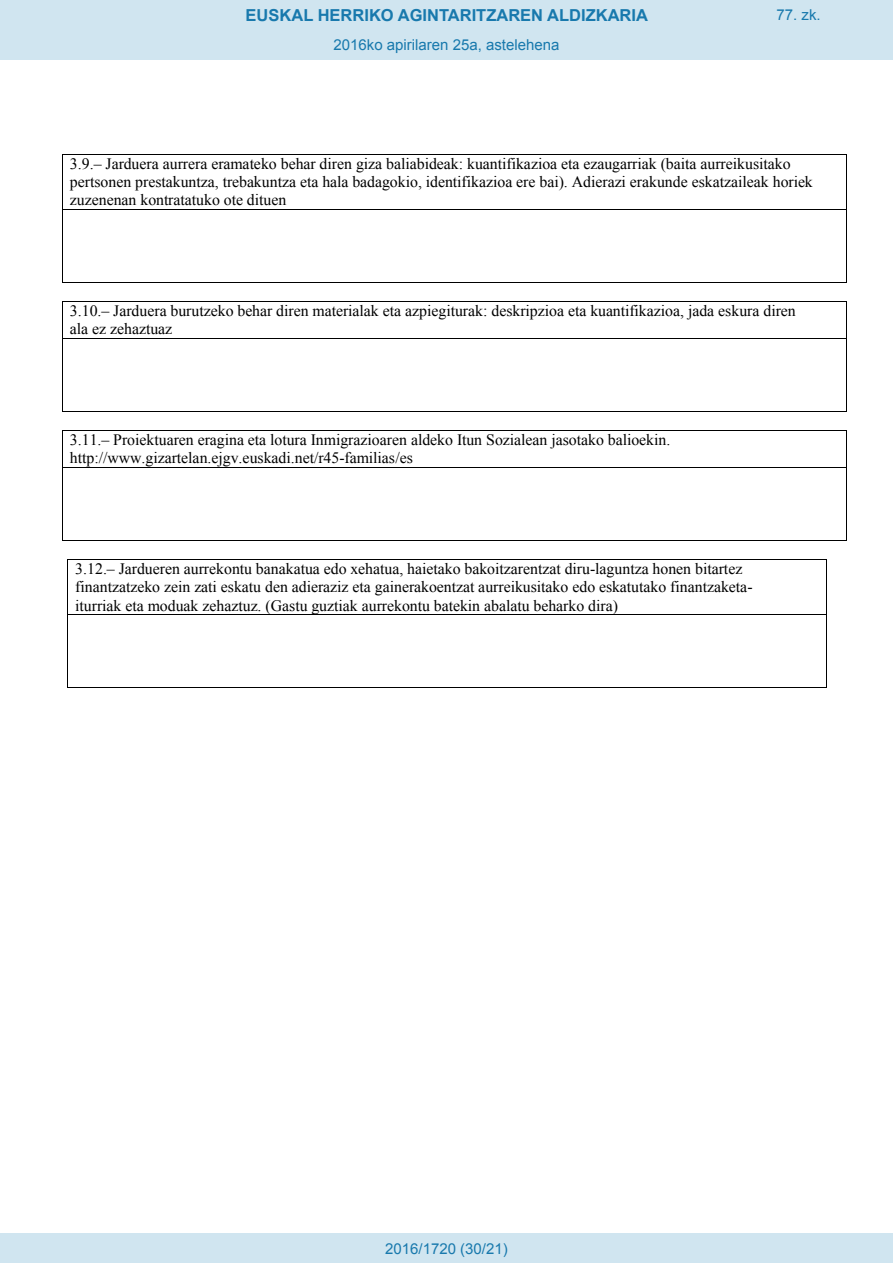
<style>
.page{position:relative;width:893px;height:1263px;background:#fff}
.page>*{position:absolute;margin:0;border:0;box-sizing:border-box;transform-origin:0 0}
.t1{font:700 16.5px "Arial";color:#1879ad}
.t2{font:15.9px/18.1px "Times New Roman";color:#000}
.Paginacion_Centro{font:15px "Arial";color:#1879ad}
</style>
<div class="page">
<hr style="left:62px;top:154px;width:784px;height:1px;background:#000">
<hr style="left:62px;top:155px;width:1px;height:54px;background:#000">
<hr style="left:846px;top:155px;width:1px;height:54px;background:#000">
<hr style="left:62px;top:209px;width:784px;height:1px;background:#000">
<hr style="left:62px;top:210px;width:1px;height:72px;background:#000">
<hr style="left:62px;top:282px;width:784px;height:1px;background:#000">
<hr style="left:846px;top:210px;width:1px;height:72px;background:#000">
<hr style="left:62px;top:301px;width:784px;height:1px;background:#000">
<hr style="left:62px;top:302px;width:1px;height:36px;background:#000">
<hr style="left:846px;top:302px;width:1px;height:36px;background:#000">
<hr style="left:62px;top:338px;width:784px;height:1px;background:#000">
<hr style="left:62px;top:339px;width:1px;height:72px;background:#000">
<hr style="left:62px;top:411px;width:784px;height:1px;background:#000">
<hr style="left:846px;top:339px;width:1px;height:72px;background:#000">
<hr style="left:62px;top:430px;width:784px;height:1px;background:#000">
<hr style="left:62px;top:431px;width:1px;height:36px;background:#000">
<hr style="left:846px;top:431px;width:1px;height:36px;background:#000">
<hr style="left:62px;top:467px;width:784px;height:1px;background:#000">
<hr style="left:62px;top:468px;width:1px;height:72px;background:#000">
<hr style="left:62px;top:540px;width:784px;height:1px;background:#000">
<hr style="left:846px;top:468px;width:1px;height:72px;background:#000">
<hr style="left:68px;top:559px;width:758px;height:1px;background:#000">
<hr style="left:67px;top:560px;width:1px;height:54px;background:#000">
<hr style="left:826px;top:560px;width:1px;height:54px;background:#000">
<hr style="left:68px;top:614px;width:758px;height:1px;background:#000">
<hr style="left:67px;top:615px;width:1px;height:73px;background:#000">
<hr style="left:68px;top:688px;width:758px;height:1px;background:#000">
<hr style="left:826px;top:615px;width:1px;height:73px;background:#000">
<div style="left:0;top:0;width:893px;height:60px;background:#d0e5f0"></div>
<div style="left:0;top:1233px;width:893px;height:30px;background:#d0e5f0"></div>
<p class="t1" style="left:246px;top:4px;width:404px">EUSKAL HERRIKO AGINTARITZAREN ALDIZKARIA</p>
<p class="Paginacion_Centro" style="left:776px;top:5px;width:46px">77. zk.</p>
<p class="Paginacion_Centro" style="left:333px;top:35px;width:227px">2016ko apirilaren 25a, astelehena</p>
<p class="t2" style="left:70px;top:155px;width:744px">3.9.– Jarduera aurrera eramateko behar diren giza baliabideak: kuantifikazioa eta ezaugarriak (baita aurreikusitako pertsonen prestakuntza, trebakuntza eta hala badagokio, identifikazioa ere bai). Adierazi erakunde eskatzaileak horiek zuzenenan kontratatuko ote dituen</p>
<p class="t2" style="left:70px;top:302px;width:727px">3.10.– Jarduera burutzeko behar diren materialak eta azpiegiturak: deskripzioa eta kuantifikazioa, jada eskura diren ala ez zehaztuaz</p>
<p class="t2" style="left:70px;top:431px;width:602px">3.11.– Proiektuaren eragina eta lotura Inmigrazioaren aldeko Itun Sozialean jasotako balioekin. http://www.gizartelan.ejgv.euskadi.net/r45-familias/es</p>
<p class="t2" style="left:75px;top:560px;width:679px">3.12.– Jardueren aurrekontu banakatua edo xehatua, haietako bakoitzarentzat diru-laguntza honen bitartez finantzatzeko zein zati eskatu den adieraziz eta gainerakoentzat aurreikusitako edo eskatutako finantzaketa&shy;iturriak eta moduak zehaztuz. (Gastu guztiak aurrekontu batekin abalatu beharko dira)</p>
<p class="Paginacion_Centro" style="left:385px;top:1238px;width:124px">2016/1720 (30/21)</p>
</div>
